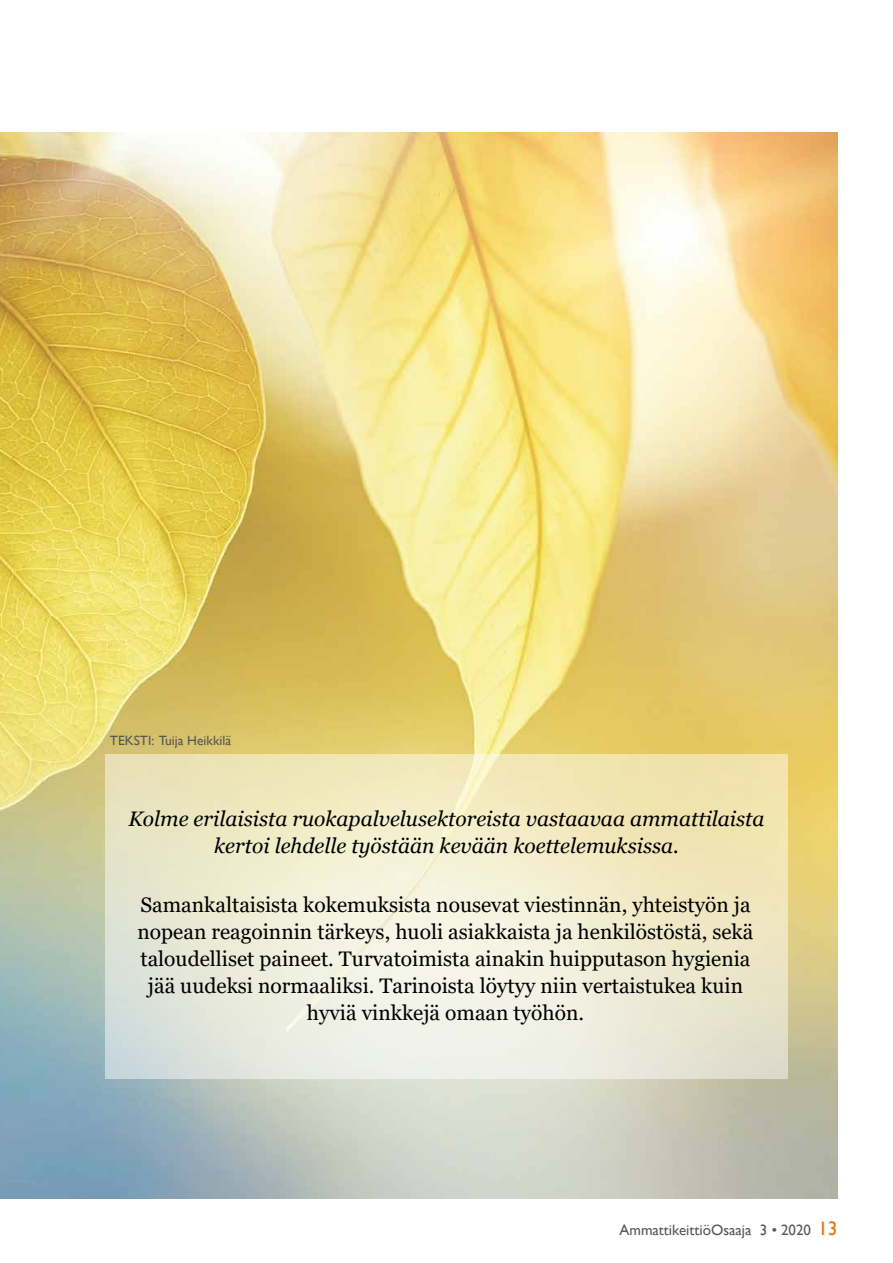
<style>
.page{position:relative;width:893px;height:1263px;background:#fff}
.page>*{position:absolute;margin:0;border:0;box-sizing:border-box;transform-origin:0 0}
.t1{font:21px/27px "Georgia";color:#000;text-align:center}
.t2{font:italic 21px/27px "Georgia";color:#000;text-align:center}
.t3{font:15px "Gill Sans";color:#575756}
.t4{font:13.5px "Gill Sans";color:#575756}
.s1{font-size:19.5px;color:#ee7203}
</style>
<div class="page">
<img style="left:0;top:133px;width:838px;height:1065px">
<hr style="left:0;top:454px;width:1px;height:148px;background:#ee7203">
<svg style="left:105px;top:755px;width:683px;height:324px;background:#edeacf"></svg>
<p class="t4" style="left:110px;top:732px;width:123px">TEKSTI: Tuija Heikkilä</p>
<p class="t2" style="left:128px;top:805px;width:638px">Kolme erilaisista ruokapalvelusektoreista vastaavaa ammattilaista kertoi lehdelle työstään kevään koettelemuksissa.</p>
<p class="t1" style="left:138px;top:892px;width:617px">Samankaltaisista kokemuksista nousevat viestinnän, yhteistyön ja nopean reagoinnin tärkeys, huoli asiakkaista ja henkilöstöstä, sekä taloudelliset paineet. Turvatoimista ainakin huipputason hygienia jää uudeksi normaaliksi. Tarinoista löytyy niin vertaistukea kuin hyviä vinkkejä omaan työhön.</p>
<p class="t3" style="left:619px;top:1221px;width:220px">AmmattikeittiöOsaaja 3 • 2020 <span class="s1">13</span></p>
</div>
